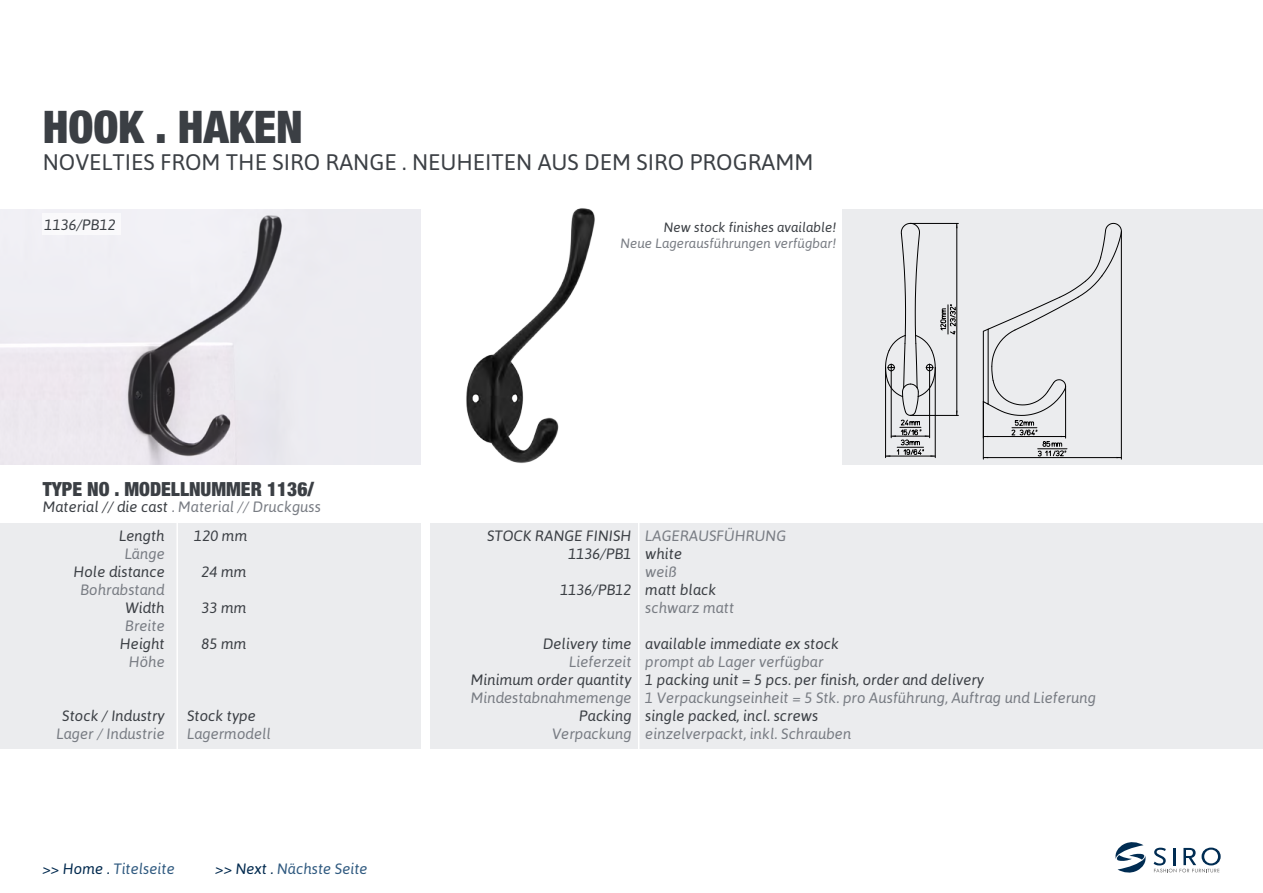
<style>
.page{position:relative;width:1263px;height:893px;background:#fff}
.page>*{position:absolute;margin:0;border:0;box-sizing:border-box;transform-origin:0 0}
.t1{font:900 condensed 45px "Helvetica Neue LTW1 G";color:#3b3f44}
.t2{font:22.5px "Asap";color:#3b3f44}
.t3{font:900 condensed 19.5px "Helvetica Neue LTW1 G";color:#3b3f44}
.t4{font:italic 15px "Asap";color:#787c83}
.t5{font:italic 15px/18px "Asap";color:#3b3f44;text-align:right}
.t6{font:italic 15px "Asap";color:#305a80}
.t7{font:italic 13.5px "Asap";color:#787c83}
.t8{font:italic 13.5px "Asap";color:#3b3f44}
.s1{color:#3b3f44}
.s2{color:#00294e}
</style>
<div class="page">
<svg style="left:1153px;top:848px;width:68px;height:24px"></svg>
<svg style="left:1115px;top:842px;width:31px;height:31px"></svg>
<img style="left:0;top:210px;width:421px;height:255px">
<div style="left:842px;top:210px;width:421px;height:255px;background:#ebecee"></div>
<hr style="left:910px;top:415px;width:48px;height:1px;background:#000">
<hr style="left:910px;top:223px;width:48px;height:1px;background:#000">
<hr style="left:935px;top:368px;width:1px;height:90px;background:#000">
<hr style="left:885px;top:368px;width:1px;height:90px;background:#000">
<hr style="left:983px;top:402px;width:1px;height:57px;background:#000">
<hr style="left:1121px;top:231px;width:1px;height:228px;background:#000">
<svg style="left:885px;top:223px;width:72px;height:234px"></svg>
<svg style="left:982px;top:223px;width:140px;height:235px"></svg>
<div style="left:0;top:523px;width:421px;height:225px;background:#ebecee"></div>
<div style="left:430px;top:523px;width:832px;height:225px;background:#ebecee"></div>
<img style="left:466px;top:208px;width:129px;height:255px">
<div style="left:43px;top:213px;width:78px;height:21px;background:#fff"></div>
<hr style="left:176px;top:519px;width:2px;height:308px;background:#fff">
<hr style="left:638px;top:513px;width:1px;height:315px;background:#fff">
<h1 class="t1" style="left:43px;top:100px;width:262px">HOOK . HAKEN</h1>
<h2 class="t2" style="left:43px;top:149px;width:772px">NOVELTIES FROM THE SIRO RANGE . NEUHEITEN AUS DEM SIRO PROGRAMM</h2>
<p class="t5" style="left:45px;top:215px;width:73px">1136/PB12</p>
<h3 class="t3" style="left:43px;top:477px;width:273px">TYPE NO . MODELLNUMMER 1136/</h3>
<p class="t4" style="left:43px;top:498px;width:280px"><span class="s1">Material // die cast</span> . Material // Druckguss</p>
<p class="t5" style="left:119px;top:527px;width:47px">Length</p>
<p class="t4" style="left:125px;top:545px;width:42px">Länge</p>
<p class="t5" style="left:73px;top:563px;width:93px">Hole distance</p>
<p class="t4" style="left:80px;top:581px;width:86px">Bohrabstand</p>
<p class="t5" style="left:125px;top:599px;width:41px">Width</p>
<p class="t4" style="left:125px;top:617px;width:41px">Breite</p>
<p class="t5" style="left:120px;top:635px;width:46px">Height</p>
<p class="t4" style="left:129px;top:653px;width:38px">Höhe</p>
<p class="t5" style="left:62px;top:707px;width:104px">Stock / Industry</p>
<p class="t4" style="left:57px;top:725px;width:110px">Lager / Industrie</p>
<p class="t5" style="left:194px;top:527px;width:55px">120 mm</p>
<p class="t5" style="left:201px;top:563px;width:47px">24 mm</p>
<p class="t5" style="left:201px;top:599px;width:47px">33 mm</p>
<p class="t5" style="left:201px;top:635px;width:47px">85 mm</p>
<p class="t5" style="left:187px;top:707px;width:70px">Stock type</p>
<p class="t4" style="left:187px;top:725px;width:85px">Lagermodell</p>
<p class="t6" style="left:43px;top:860px;width:134px"><span class="s2">&gt;&gt; Home .</span> Titelseite</p>
<p class="t6" style="left:215px;top:860px;width:154px"><span class="s2">&gt;&gt; Next .</span> Nächste Seite</p>
<p class="t8" style="left:664px;top:219px;width:174px">New stock finishes available!</p>
<p class="t7" style="left:620px;top:235px;width:217px">Neue Lagerausführungen verfügbar!</p>
<p class="t5" style="left:487px;top:527px;width:146px">STOCK RANGE FINISH<br>1136/PB1</p>
<p class="t5" style="left:560px;top:581px;width:73px">1136/PB12</p>
<p class="t5" style="left:543px;top:635px;width:90px">Delivery time</p>
<p class="t4" style="left:569px;top:653px;width:64px">Lieferzeit</p>
<p class="t5" style="left:471px;top:671px;width:162px">Minimum order quantity</p>
<p class="t4" style="left:471px;top:689px;width:162px">Mindestabnahmemenge</p>
<p class="t5" style="left:579px;top:707px;width:54px">Packing</p>
<p class="t4" style="left:552px;top:725px;width:81px">Verpackung</p>
<p class="t4" style="left:645px;top:527px;width:143px">LAGERAUSFÜHRUNG</p>
<p class="t5" style="left:645px;top:545px;width:38px">white</p>
<p class="t4" style="left:645px;top:563px;width:33px">weiß</p>
<p class="t5" style="left:645px;top:581px;width:73px">matt black</p>
<p class="t4" style="left:645px;top:599px;width:90px">schwarz matt</p>
<p class="t5" style="left:645px;top:635px;width:195px">available immediate ex stock</p>
<p class="t4" style="left:645px;top:653px;width:180px">prompt ab Lager verfügbar</p>
<p class="t5" style="left:645px;top:671px;width:340px">1 packing unit = 5 pcs. per finish, order and delivery</p>
<p class="t4" style="left:645px;top:689px;width:452px">1 Verpackungseinheit = 5 Stk. pro Ausführung, Auftrag und Lieferung</p>
<p class="t5" style="left:645px;top:707px;width:174px">single packed, incl. screws</p>
<p class="t4" style="left:645px;top:725px;width:208px">einzelverpackt, inkl. Schrauben</p>
</div>
